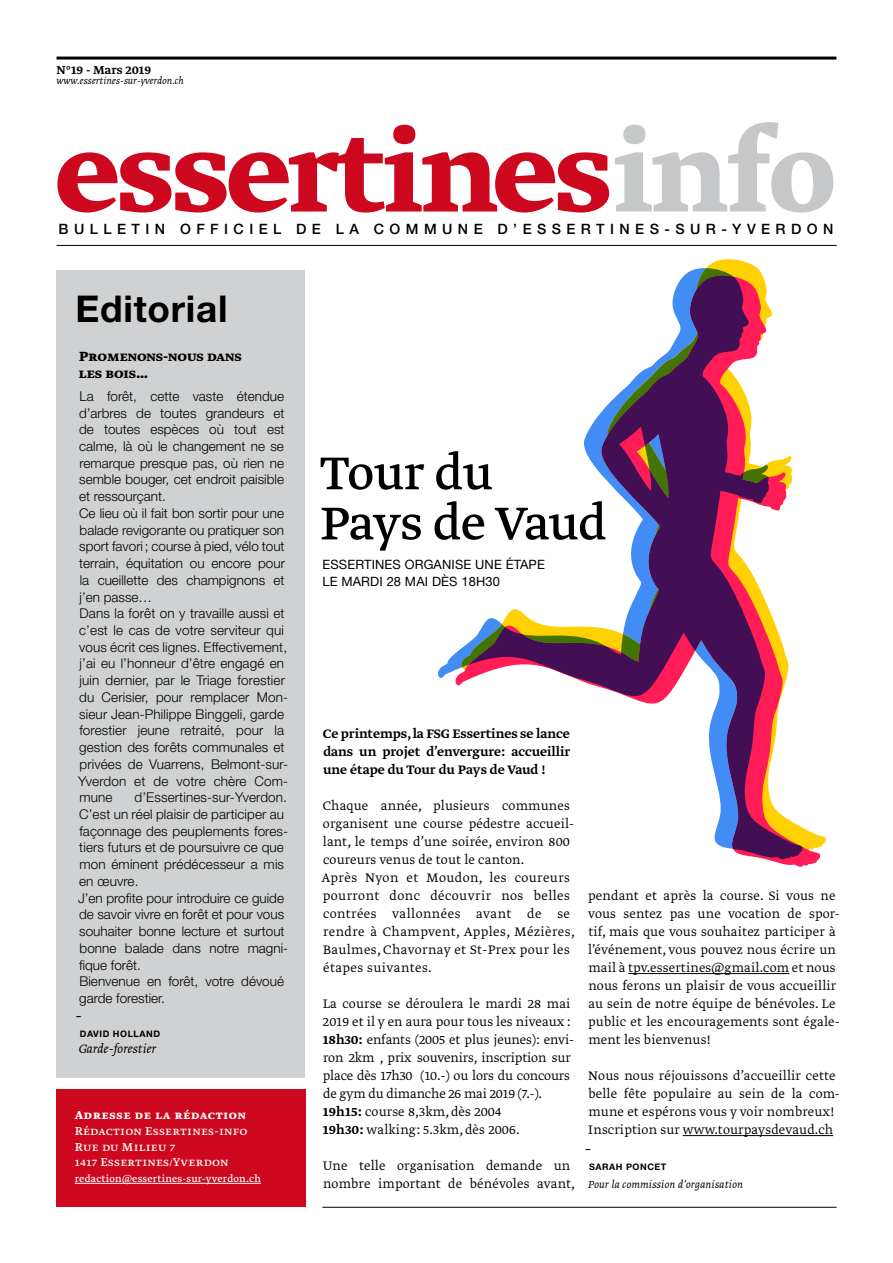
<style>
.page{position:relative;width:893px;height:1263px;background:#fff}
.page>*{position:absolute;margin:0;border:0;box-sizing:border-box;transform-origin:0 0}
.t1{font:700 126.3px "Greta Text Std";letter-spacing:-.02em;color:#cd071e}
.t2{font:54.3px/50.1px "Greta Text Std";letter-spacing:-.02em;color:#000}
.t3{font:700 36.9px "Helvetica Neue LT";letter-spacing:.02em;color:#000}
.t4{font:700 15.75px/16.6px "Greta Text Std";color:#000}
.t5{font:14.55px/18px "Greta Text Std Light Min";letter-spacing:.01em;color:#000}
.t6{font:14.55px/18px "Greta Text Std Light Min";letter-spacing:-.01em;color:#000}
.t7{font:500 14.55px/18px "Greta Text Std";color:#000;text-align:justify}
.t8{font:500 14.25px "Helvetica Neue LT";letter-spacing:.38em;color:#000}
.t9{font:14.25px "Greta Text Std Light Italic Min";color:#000}
.t10{font:300 13.5px/16.8px "Helvetica Neue LT";color:#000}
.t11{font:13.5px/15.8px "Greta Text Std";letter-spacing:.02em;color:#fff}
.t12{font:700 13.5px "Greta Text Std";letter-spacing:.06em;color:#fff}
.t13{font:500 13.5px "Greta Text Std";color:#000}
.t14{font:12.9px/17.1px "Helvetica Neue LT";letter-spacing:.01em;color:#000}
.t15{font:12px "Greta Text Std Light Italic Min";letter-spacing:.01em;color:#000}
.t16{font:11.25px "Greta Text Std";color:#fff}
.t17{font:11.25px "Greta Text Std Light Italic Min";color:#000}
.t18{font:700 9px/18px "Helvetica Neue LT";letter-spacing:.06em;color:#000}
.s1{color:#c6c7c8}
.s2{font-family:"Greta Text Std";font-weight:500}
</style>
<div class="page">
<div style="left:57px;top:271px;width:248px;height:807px;background:#d0d1d2"></div>
<hr style="left:57px;top:245px;width:780px;height:1px;background:#000">
<hr style="left:322px;top:1207px;width:515px;height:1px;background:#000">
<hr style="left:57px;top:57px;width:779px;height:3px;background:#000">
<hr style="left:628px;top:973px;width:161px;height:1px;background:#000">
<hr style="left:683px;top:1135px;width:150px;height:1px;background:#000">
<div style="left:57px;top:1089px;width:249px;height:117px;background:#cd071e"></div>
<hr style="left:75px;top:1183px;width:186px;height:1px;background:#fff">
<svg style="left:468px;top:275px;width:335px;height:584px"></svg>
<p class="t13" style="left:57px;top:62px;width:96px">N°19 - Mars 2019</p>
<p class="t17" style="left:57px;top:74px;width:129px">www.essertines-sur-yverdon.ch</p>
<h1 class="t1" style="left:55px;top:99px;width:782px">essertines<span class="s1">info</span></h1>
<p class="t8" style="left:59px;top:221px;width:776px">BULLETIN OFFICIEL DE LA COMMUNE D’ESSERTINES-SUR-YVERDON</p>
<h3 class="t3" style="left:75px;top:286px;width:154px">Editorial</h3>
<p class="t4" style="left:79px;top:349px;width:164px">Promenons-nous dans les bois…</p>
<p class="t10" style="left:78px;top:387px;width:212px">La forêt, cette vaste étendue d’arbres de toutes grandeurs et de toutes espèces où tout est calme, là où le changement ne se remarque presque pas, où rien ne semble bouger, cet endroit paisible et ressourçant.<br>Ce lieu où il fait bon sortir pour une balade revigorante ou pratiquer son sport favori; course à pied, vélo tout terrain, équitation ou encore pour la cueillette des champignons et j’en passe…<br>Dans la forêt on y travaille aussi et c’est le cas de votre serviteur qui vous écrit ces lignes. Effectivement, j’ai eu l’honneur d’être engagé en juin dernier, par le Triage forestier du Cerisier, pour remplacer Mon&shy;sieur Jean-Philippe Binggeli, garde forestier jeune retraité, pour la gestion des forêts communales et privées de Vuarrens, Belmont-sur-<br>Yverdon et de votre chère Com&shy;mune</p>
<p class="t10" style="left:78px;top:789px;width:212px;text-indent:57px">d’Essertines-sur-Yverdon.<br>C’est un réel plaisir de participer au façonnage des peuplements fores&shy;tiers futurs et de poursuivre ce que mon éminent prédécesseur a mis en œuvre.<br>J’en profite pour introduire ce guide de savoir vivre en forêt et pour vous souhaiter bonne lecture et surtout bonne balade dans notre magni&shy;fique forêt.<br>Bienvenue en forêt, votre dévoué garde forestier.</p>
<p class="t18" style="left:80px;top:1006px;width:82px;text-indent:-3px">–<br>DAVID HOLLAND</p>
<p class="t9" style="left:78px;top:1040px;width:80px">Garde-forestier</p>
<p class="t12" style="left:75px;top:1107px;width:173px">Adresse de la rédaction</p>
<p class="t11" style="left:75px;top:1124px;width:174px">Rédaction Essertines-info<br>Rue du Milieu 7<br>1417 Essertines/Yverdon</p>
<p class="t16" style="left:75px;top:1172px;width:188px">redaction@essertines-sur-yverdon.ch</p>
<h2 class="t2" style="left:320px;top:451px;width:288px">Tour du<br>Pays de Vaud</h2>
<p class="t14" style="left:322px;top:555px;width:224px">ESSERTINES ORGANISE UNE ÉTAPE<br>LE MARDI 28 MAI DÈS 18H30</p>
<p class="t7" style="left:323px;top:725px;width:249px">Ce printemps, la FSG Essertines se lance dans un projet d’envergure: accueillir une étape du Tour du Pays de Vaud !</p>
<p class="t5" style="left:322px;top:797px;width:255px">Chaque année, plusieurs communes organisent une course pédestre accueil&shy;lant, le temps d’une soirée, environ 800 coureurs venus de tout le canton.<br>Après Nyon et Moudon, les coureurs pourront donc découvrir nos belles contrées vallonnées avant de se rendre à Champvent, Apples, Mézières, Baulmes, Chavornay et St-Prex pour les étapes suivantes.</p>
<p class="t6" style="left:323px;top:995px;width:253px">La course se déroulera le mardi 28 mai 2019 et il y en aura pour tous les niveaux :<br><span class="s2">18h30:</span> enfants (2005 et plus jeunes): envi&shy;ron 2km , prix souvenirs, inscription sur place dès 17h30 (10.-) ou lors du concours de gym du dimanche 26 mai 2019 (7.-).<br><span class="s2">19h15:</span> course 8,3km, dès 2004<br><span class="s2">19h30:</span> walking: 5.3km, dès 2006.</p>
<p class="t5" style="left:323px;top:1157px;width:254px">Une telle organisation demande un nombre important de bénévoles avant,</p>
<p class="t5" style="left:588px;top:887px;width:253px">pendant et après la course. Si vous ne vous sentez pas une vocation de spor&shy;tif, mais que vous souhaitez participer à l’événement, vous pouvez nous écrire un mail à tpv.essertines@gmail.com et nous nous ferons un plaisir de vous accueillir au sein de notre équipe de bénévoles. Le public et les encouragements sont égale&shy;ment les bienvenus!</p>
<p class="t5" style="left:588px;top:1067px;width:253px">Nous nous réjouissons d’accueillir cette belle fête populaire au sein de la com&shy;mune et espérons vous y voir nombreux!<br>Inscription sur www.tourpaysdevaud.ch</p>
<p class="t18" style="left:589px;top:1140px;width:79px;text-indent:-3px">–<br>SARAH PONCET</p>
<p class="t15" style="left:588px;top:1177px;width:157px">Pour la commission d’organisation</p>
</div>
